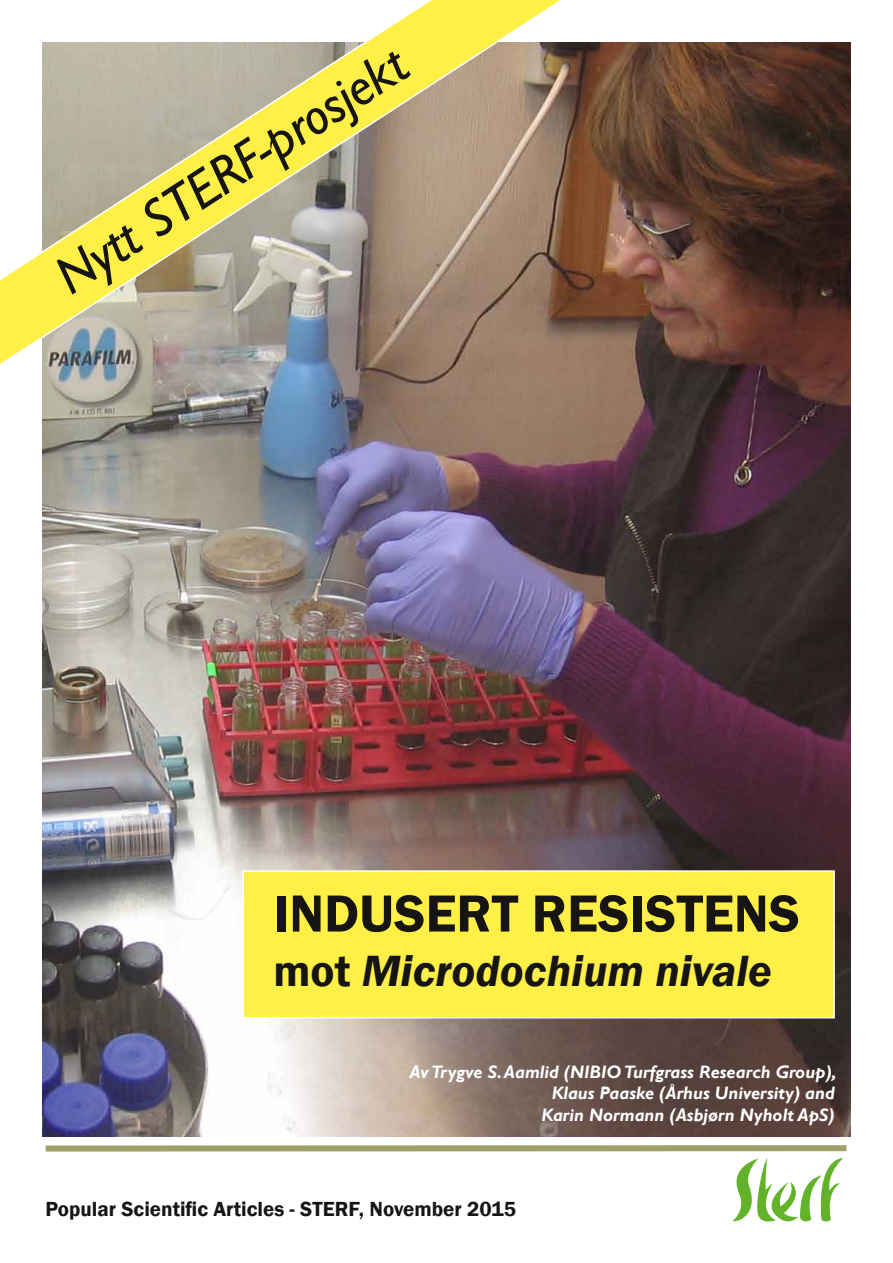
<style>
.page{position:relative;width:893px;height:1263px;background:#fff}
.page>*{position:absolute;margin:0;border:0;box-sizing:border-box;transform-origin:0 0}
.t1{font:italic 54px "Gill Sans";color:#161514}
.t2{font:600 54px "Franklin Gothic";color:#161514}
.t3{font:italic 600 45px "Franklin Gothic";color:#161514}
.t4{font:600 21px "Franklin Gothic";color:#161514}
.t5{font:italic 700 18px/21.6px "Gill Sans";color:#fff;text-align:right}
.s1{font-style:normal}
</style>
<div class="page">
<img style="left:43px;top:43px;width:807px;height:1093px">
<svg style="left:732px;top:1158px;width:111px;height:63px"></svg>
<div style="left:46px;top:1145px;width:800px;height:6px;background:#9fa166"></div>
<div style="left:242px;top:870px;width:593px;height:148px;background:#fff048;border:2px solid #fff"></div>
<svg style="left:0;top:0;width:564px;height:368px;background:#c5ba8e"></svg>
<h1 class="t1" style="left:44px;top:254px;width:408px;rotate:-33deg">Nytt STERF-prosjekt</h1>
<h1 class="t2" style="left:274px;top:880px;width:153px">Indusert</h1>
<h1 class="t2" style="left:532px;top:880px;width:31px">resistens</h1>
<h2 class="t3" style="left:274px;top:941px;width:500px"><span class="s1">mot</span> Microdochium nivale</h2>
<p class="t5" style="left:410px;top:1061px;width:429px">Av Trygve S. Aamlid (NIBIO Turfgrass Research Group),<br>Klaus Paaske (Århus University) and<br>Karin Normann (Asbjørn Nyholt ApS)</p>
<p class="t4" style="left:46px;top:1196px;width:472px">Popular Scientific Articles - STERF, November 2015</p>
</div>
